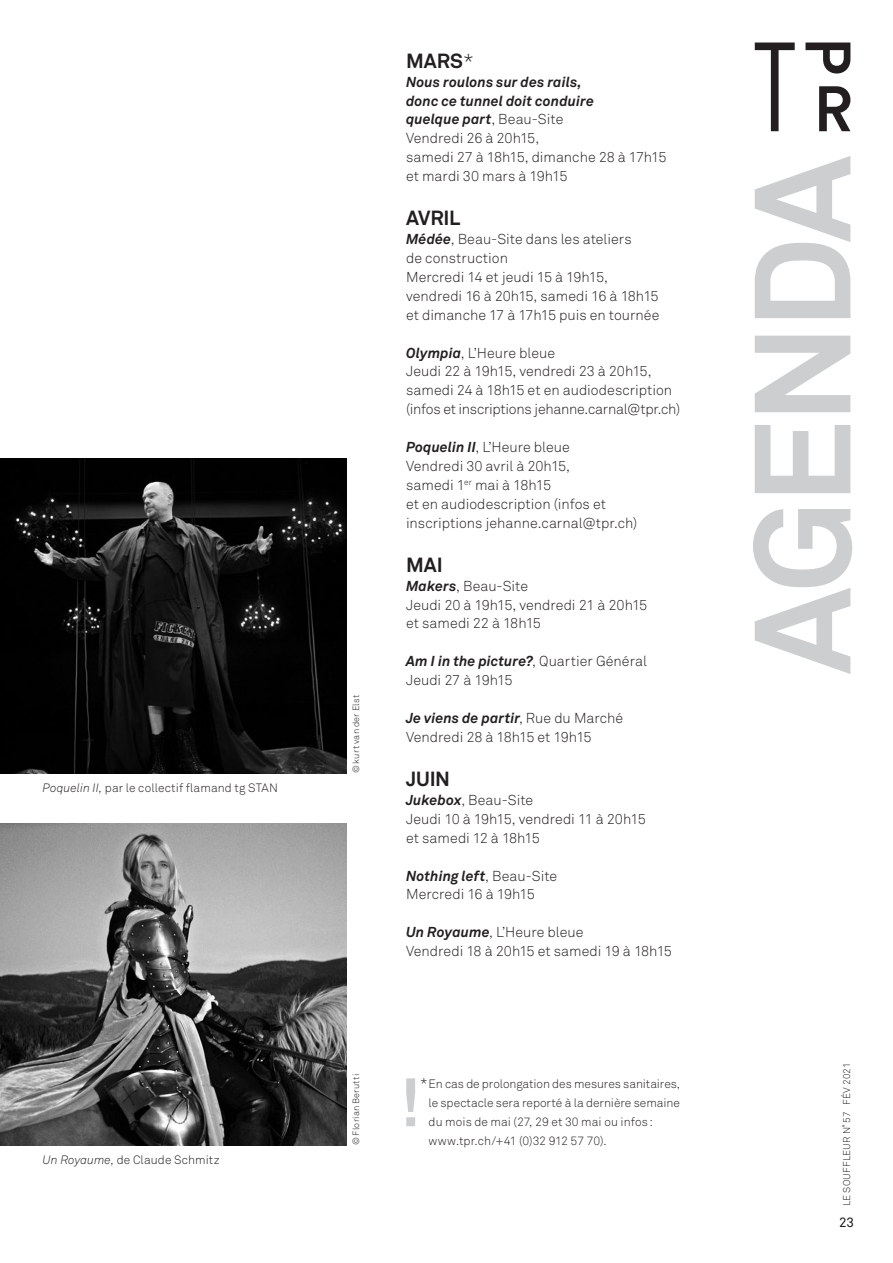
<style>
.page{position:relative;width:893px;height:1263px;background:#fff}
.page>*{position:absolute;margin:0;border:0;box-sizing:border-box;transform-origin:0 0}
.t1{font:700 135px "Akkurat";letter-spacing:-.035em;color:#cdced0}
.t2{font:700 67.5px "Akkurat";color:#cdced0}
.t3{font:700 20.25px "Akkurat";color:#231f20}
.t4{font:300 14.25px/18.9px "Akkurat";color:#231f20}
.t5{font:13.5px "Akkurat";color:#231f20}
.t6{font:300 12px/18.9px "Akkurat";color:#231f20}
.t7{font:300 9.75px "Akkurat";letter-spacing:.015em;color:#231f20}
.t8{font:300 9px "Akkurat";letter-spacing:.02em;color:#231f20}
.s1{font-style:italic}
.s2{font-weight:300}
.s3{font-weight:700;font-style:italic}
.s4{font-size:14.25px}
</style>
<div class="page">
<svg style="left:805px;top:43px;width:45px;height:31px"></svg>
<svg style="left:819px;top:86px;width:31px;height:45px"></svg>
<svg style="left:755px;top:43px;width:40px;height:88px"></svg>
<img style="left:0;top:458px;width:347px;height:315px">
<img style="left:0;top:824px;width:347px;height:321px">
<p class="t6" style="left:43px;top:778px;width:237px"><span class="s1">Poquelin II,</span> par le collectif flamand tg STAN</p>
<p class="t6" style="left:43px;top:1150px;width:179px"><span class="s1">Un Royaume,</span> de Claude Schmitz</p>
<p class="t8" style="left:350px;top:773px;width:80px;rotate:-90deg">© kurt van der Elst</p>
<h3 class="t3" style="left:406px;top:48px;width:69px">MARS<span class="s2">*</span></h3>
<p class="t4" style="left:406px;top:72px;width:262px"><span class="s3">Nous roulons sur des rails,<br>donc ce tunnel doit conduire<br>quelque part</span>, Beau-Site<br>Vendredi 26 à 20h15,<br>samedi 27 à 18h15, dimanche 28 à 17h15 et mardi 30 mars à 19h15</p>
<h3 class="t3" style="left:406px;top:205px;width:56px">AVRIL</h3>
<p class="t4" style="left:406px;top:229px;width:255px"><span class="s3">Médée</span>, Beau-Site dans les ateliers<br>de construction<br>Mercredi 14 et jeudi 15 à 19h15, vendredi 16 à 20h15, samedi 16 à 18h15 et dimanche 17 à 17h15 puis en tournée</p>
<p class="t4" style="left:406px;top:343px;width:276px"><span class="s3">Olympia</span>, L’Heure bleue<br>Jeudi 22 à 19h15, vendredi 23 à 20h15, samedi 24 à 18h15 et en audiodescription (infos et inscriptions jehanne.carnal@tpr.ch)</p>
<p class="t4" style="left:406px;top:437px;width:233px"><span class="s3">Poquelin II</span>, L’Heure bleue<br>Vendredi 30 avril à 20h15,<br>samedi 1<sup>er</sup> mai à 18h15<br>et en audiodescription (infos et inscriptions jehanne.carnal@tpr.ch)</p>
<h3 class="t3" style="left:406px;top:552px;width:38px">MAI</h3>
<p class="t4" style="left:406px;top:576px;width:243px"><span class="s3">Makers</span>, Beau-Site<br>Jeudi 20 à 19h15, vendredi 21 à 20h15 et samedi 22 à 18h15</p>
<p class="t4" style="left:406px;top:652px;width:242px"><span class="s3">Am I in the picture?</span>, Quartier Général<br>Jeudi 27 à 19h15</p>
<p class="t4" style="left:406px;top:708px;width:219px"><span class="s3">Je viens de partir</span>, Rue du Marché<br>Vendredi 28 à 18h15 et 19h15</p>
<h3 class="t3" style="left:406px;top:766px;width:46px">JUIN</h3>
<p class="t4" style="left:406px;top:790px;width:241px"><span class="s3">Jukebox</span>, Beau-Site<br>Jeudi 10 à 19h15, vendredi 11 à 20h15 et samedi 12 à 18h15</p>
<p class="t4" style="left:406px;top:866px;width:153px"><span class="s3">Nothing left</span>, Beau-Site<br>Mercredi 16 à 19h15</p>
<p class="t4" style="left:406px;top:922px;width:267px"><span class="s3">Un Royaume</span>, L’Heure bleue<br>Vendredi 18 à 20h15 et samedi 19 à 18h15</p>
<p class="t8" style="left:350px;top:1145px;width:73px;rotate:-90deg">© Florian Berutti</p>
<h2 class="t2" style="left:398px;top:1060px;width:24px">!</h2>
<p class="t6" style="left:429px;top:1074px;width:253px;text-indent:-8px"><span class="s4">*</span>En cas de prolongation des mesures sanitaires, le spectacle sera reporté à la dernière semaine du mois de mai (27, 29 et 30 mai ou infos: www.tpr.ch/+41 (0)32 912 57 70).</p>
<h1 class="t1" style="left:718px;top:674px;width:520px;rotate:-90deg">AGENDA</h1>
<p class="t7" style="left:841px;top:1206px;width:145px;rotate:-90deg">LE SOUFFLEUR N˚ 57 FÉV 2021</p>
<p class="t5" style="left:839px;top:1214px;width:17px">23</p>
</div>
